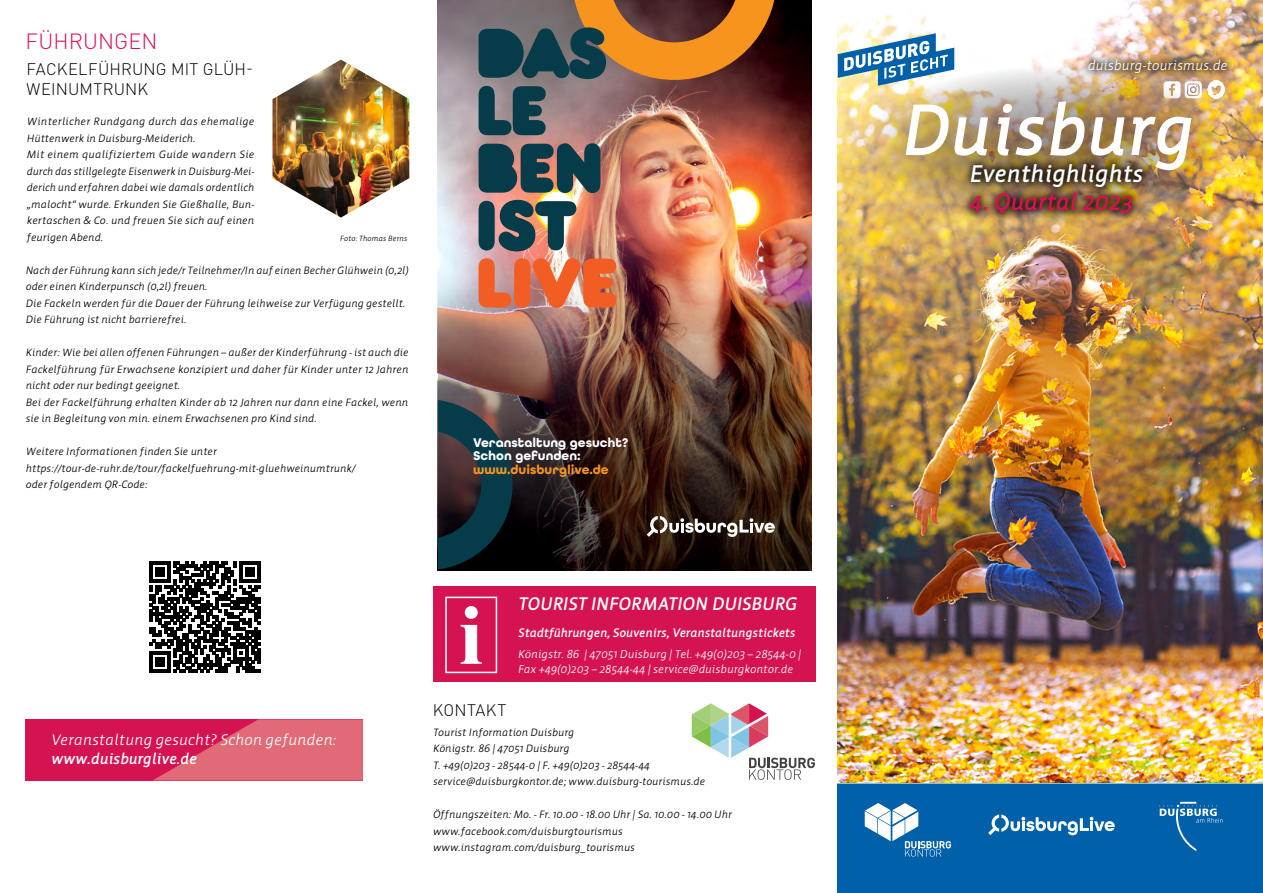
<style>
.page{position:relative;width:1263px;height:893px;background:#fff}
.page>*{position:absolute;margin:0;border:0;box-sizing:border-box;transform-origin:0 0}
.t1{font:700 85.2px "Times New Roman";color:#fff}
.t2{font:900 73.5px/57.4px "Baruta";letter-spacing:-.02em;color:#063c4a}
.t3{font:900 73.5px "Baruta";color:#f15d22}
.t4{font:italic 700 71.55px "Werk";color:#fff}
.t5{font:italic 700 23.85px "Werk";color:#fff}
.t6{font:italic 700 23.85px "Werk";color:#d61351}
.t7{font:300 21.75px "DIN Pro";color:#d61351}
.t8{font:italic 700 18px "Werk";letter-spacing:-.005em;color:#fff}
.t9{font:300 16.5px/19.8px "DIN Pro";letter-spacing:.01em;color:#000}
.t10{font:italic 15.15px "Werk";color:#fff}
.t11{font:italic 700 15.15px "Werk";color:#fff}
.t12{font:italic 13.5px "Werk";letter-spacing:-.005em;color:#fff}
.t13{font:700 13.35px/13.8px "All Round Gothic";color:#fff}
.t14{font:700 13.35px "All Round Gothic";color:#f7941e}
.t15{font:italic 700 12.3px "Werk";color:#fff}
.t16{font:italic 11.25px "Werk";color:#fff}
.t17{font:italic 10.5px/16.5px "Werk";color:#000}
.t18{font:italic 7.5px "Werk";color:#000}
</style>
<div class="page">
<img style="left:838px;top:0;width:425px;height:783px">
<div style="left:838px;top:784px;width:425px;height:109px;background:#0060a9"></div>
<svg style="left:1159px;top:802px;width:64px;height:49px"></svg>
<div style="left:433px;top:587px;width:382px;height:95px;background:#d61351"></div>
<div style="left:445px;top:597px;width:52px;height:76px;border:2px solid #fff"></div>
<svg style="left:692px;top:703px;width:123px;height:77px"></svg>
<div style="left:26px;top:719px;width:337px;height:61px;background:#d61351"></div>
<svg style="left:153px;top:719px;width:210px;height:61px"></svg>
<img style="left:1207px;top:82px;width:17px;height:16px">
<img style="left:438px;top:0;width:373px;height:274px">
<img style="left:438px;top:274px;width:373px;height:297px">
<svg style="left:409px;top:99px;width:256px;height:88px"></svg>
<svg style="left:499px;top:410px;width:152px;height:92px;background:#331f1c"></svg>
<svg style="left:438px;top:400px;width:74px;height:169px;background:#1f3138"></svg>
<img style="left:534px;top:129px;width:173px;height:152px;border-radius:50%">
<svg style="left:436px;top:0;width:340px;height:101px;background:#956e54"></svg>
<svg style="left:647px;top:516px;width:128px;height:21px"></svg>
<img style="left:272px;top:60px;width:137px;height:158px">
<svg style="left:838px;top:33px;width:116px;height:53px"></svg>
<svg style="left:865px;top:803px;width:86px;height:54px"></svg>
<svg style="left:988px;top:815px;width:127px;height:20px"></svg>
<div style="left:1079px;top:51px;width:157px;height:31px;background:#000;opacity:.5"></div>
<svg style="left:1163px;top:81px;width:39px;height:17px"></svg>
<img style="left:864px;top:66px;width:366px;height:159px;border-radius:50%">
<div style="left:961px;top:155px;width:190px;height:68px;background:#000;opacity:.75"></div>
<svg style="left:149px;top:561px;width:111px;height:111px"></svg>
<h3 class="t7" style="left:26px;top:24px;width:134px">FÜHRUNGEN</h3>
<h3 class="t9" style="left:27px;top:58px;width:228px">FACKELFÜHRUNG MIT GLÜH-<br>WEINUMTRUNK</h3>
<p class="t17" style="left:27px;top:113px;width:229px">Winterlicher Rundgang durch das ehemalige Hüttenwerk in Duisburg-Meiderich.<br>Mit einem qualifiziertem Guide wandern Sie durch das stillgelegte Eisenwerk in Duisburg-Mei&shy;derich und erfahren dabei wie damals ordentlich „malocht“ wurde. Erkunden Sie Gießhalle, Bun&shy;kertaschen &amp; Co. und freuen Sie sich auf einen feurigen Abend.</p>
<p class="t18" style="left:340px;top:234px;width:69px">Foto: Thomas Berns</p>
<p class="t17" style="left:26px;top:262px;width:384px">Nach der Führung kann sich jede/r Teilnehmer/In auf einen Becher Glühwein (0,2l) oder einen Kinderpunsch (0,2l) freuen.<br>Die Fackeln werden für die Dauer der Führung leihweise zur Verfügung gestellt.<br>Die Führung ist nicht barrierefrei.</p>
<p class="t17" style="left:26px;top:344px;width:384px">Kinder: Wie bei allen offenen Führungen – außer der Kinderführung - ist auch die Fackelführung für Erwachsene konzipiert und daher für Kinder unter 12 Jahren nicht oder nur bedingt geeignet.<br>Bei der Fackelführung erhalten Kinder ab 12 Jahren nur dann eine Fackel, wenn sie in Begleitung von min. einem Erwachsenen pro Kind sind.</p>
<p class="t17" style="left:26px;top:443px;width:331px">Weitere Informationen finden Sie unter https://tour-de-ruhr.de/tour/fackelfuehrung-mit-gluehweinumtrunk/ oder folgendem QR-Code:</p>
<h2 class="t2" style="left:475px;top:22px;width:134px">DAS<br>LE<br>BEN<br>IST</h2>
<h2 class="t3" style="left:475px;top:235px;width:144px">LIVE</h2>
<p class="t13" style="left:473px;top:435px;width:157px">Veranstaltung gesucht?<br>Schon gefunden:</p>
<p class="t14" style="left:473px;top:462px;width:137px">www.duisburglive.de</p>
<h3 class="t10" style="left:51px;top:731px;width:287px">Veranstaltung gesucht? Schon gefunden:</h3>
<h3 class="t11" style="left:51px;top:750px;width:147px">www.duisburglive.de</h3>
<h1 class="t1" style="left:459px;top:574px;width:25px">i</h1>
<h3 class="t8" style="left:518px;top:593px;width:281px">TOURIST INFORMATION DUISBURG</h3>
<p class="t15" style="left:518px;top:626px;width:279px">Stadtführungen, Souvenirs, Veranstaltungstickets</p>
<p class="t16" style="left:518px;top:648px;width:285px">Königstr. 86 | 47051 Duisburg | Tel. +49(0)203 – 28544-0 |</p>
<p class="t16" style="left:518px;top:663px;width:277px">Fax +49(0)203 – 28544-44 | service@duisburgkontor.de</p>
<h3 class="t9" style="left:433px;top:699px;width:75px">KONTAKT</h3>
<p class="t17" style="left:433px;top:724px;width:274px">Tourist Information Duisburg<br>Königstr. 86 | 47051 Duisburg<br>T. +49(0)203 - 28544-0 | F. +49(0)203 - 28544-44 service@duisburgkontor.de; www.duisburg-tourismus.de</p>
<p class="t17" style="left:433px;top:806px;width:300px">Öffnungszeiten: Mo. - Fr. 10.00 - 18.00 Uhr | Sa. 10.00 - 14.00 Uhr www.facebook.com/duisburgtourismus www.instagram.com/duisburg_tourismus</p>
<p class="t12" style="left:1087px;top:57px;width:141px">duisburg-tourismus.de</p>
<h3 class="t4" style="left:899px;top:91px;width:296px">Duisburg</h3>
<h3 class="t5" style="left:969px;top:161px;width:175px">Eventhighlights</h3>
<h3 class="t6" style="left:969px;top:189px;width:165px">4. Quartal 2023</h3>
</div>
